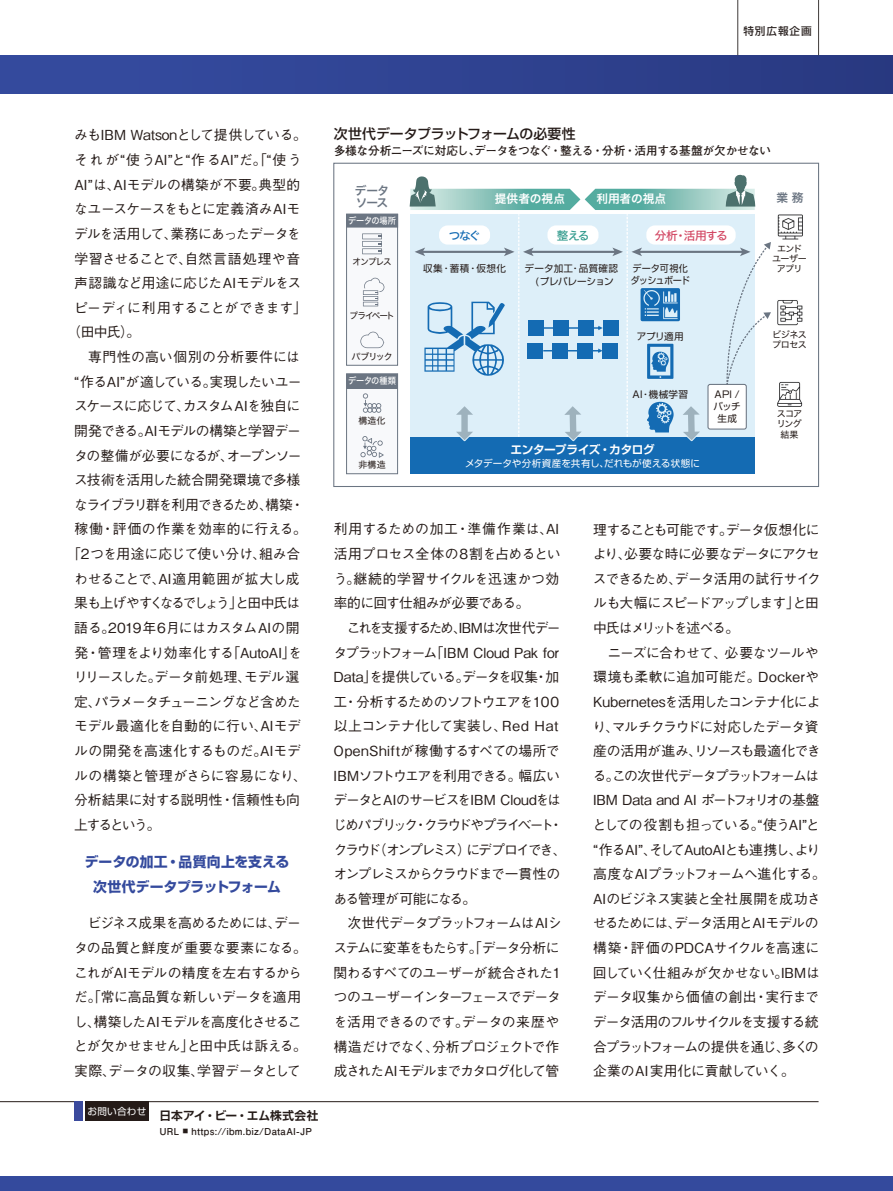
<style>
.page{position:relative;width:893px;height:1191px;background:#fff}
.page>*{position:absolute;margin:0;border:0;box-sizing:border-box;transform-origin:0 0}
.t1{font:500 13.8px/24.6px "Gothic BBB Pr 6 N";letter-spacing:-.05em;color:#251b18}
.t2{font:500 13.8px/24.6px "Gothic BBB Pr 6 N";letter-spacing:-.08em;color:#251b18}
.t3{font:500 13.8px/24.6px "Gothic BBB Pr 6 N";letter-spacing:-.07em;color:#251b18}
.t4{font:500 13.8px "Gothic BBB Pr 6 N";letter-spacing:.005em;color:#251b18}
.t5{font:500 13.8px "Gothic BBB Pr 6 N";letter-spacing:-.01em;color:#251b18}
.t6{font:500 13.8px "Gothic BBB Pr 6 N";letter-spacing:.02em;color:#251b18}
.t7{font:500 13.8px "Gothic BBB Pr 6 N";letter-spacing:-.015em;color:#251b18}
.t8{font:500 13.8px "Gothic BBB Pr 6 N";letter-spacing:-.025em;color:#251b18}
.t9{font:700 13.8px/24.6px "Shin Go Pr 6 N";color:#344a9d;text-align:center}
.t10{font:500 13.8px "Gothic BBB Pr 6 N";letter-spacing:.115em;color:#251b18}
.t11{font:500 13.8px "Gothic BBB Pr 6 N";letter-spacing:-.005em;color:#251b18}
.t12{font:500 13.8px "Gothic BBB Pr 6 N";letter-spacing:-.075em;color:#251b18}
.t13{font:500 13.8px "Gothic BBB Pr 6 N";letter-spacing:-.11em;color:#251b18}
.t14{font:500 13.8px "Gothic BBB Pr 6 N";letter-spacing:-.1em;color:#251b18}
.t15{font:500 13.8px "Shin Go Pr 6 N";letter-spacing:-.02em;color:#251b18}
.t16{font:500 13.8px "Gothic BBB Pr 6 N";letter-spacing:.01em;color:#251b18}
.t17{font:500 13.8px "Gothic BBB Pr 6 N";letter-spacing:.03em;color:#251b18}
.t18{font:700 11.7px "Futo Go B101 Pr 6 N";letter-spacing:-.035em;color:#251b18}
.t19{font:700 11.7px "Shin Go Pr 6 N De";letter-spacing:.005em;color:#251b18}
.t20{font:700 11.7px "Shin Go Pr 6 N De";letter-spacing:-.035em;color:#fff}
.t21{font:11.7px "Hiragino Sans W6";color:#fff}
.t22{font:11.7px/11.7px "Hiragino Sans W6";letter-spacing:-.07em;color:#6b7582}
.t23{font:11.7px "Hiragino Sans W5";letter-spacing:-.06em;color:#d24662}
.t24{font:11.7px "Hiragino Sans W5";color:#146bb3}
.t25{font:11.7px "Hiragino Sans W5";color:#319a8c}
.t26{font:500 10.65px "Shin Go Pr 6 N";letter-spacing:.085em;color:#302826}
.t27{font:9.6px/11.7px "Shin Go Pr 6 N";letter-spacing:.015em;color:#251b18}
.t28{font:700 9.6px "Futo Go B101 Pr 6 N";letter-spacing:.025em;color:#251b18}
.t29{font:9.6px "Shin Go Pr 6 N";letter-spacing:.01em;color:#fff}
.t30{font:9.6px/11.7px "Shin Go Pr 6 N";letter-spacing:-.04em;color:#251b18;scale:.95 1}
.t31{font:9px/10.1px "Hiragino Sans W4";letter-spacing:-.08em;color:#231916;text-align:center}
.t32{font:9px "Hiragino Sans W5";letter-spacing:-.02em;color:#fff;scale:.91 1}
.t33{font:9px/10.1px "Hiragino Sans W4";letter-spacing:-.055em;color:#231916}
.t34{font:9px "Hiragino Sans W4";letter-spacing:-.08em;color:#231916;scale:.95 1}
.t35{font:9px "Hiragino Sans W4";letter-spacing:-.08em;color:#231916;scale:.94 1}
</style>
<div class="page">
<div style="left:0;top:55px;width:893px;height:39px;background:linear-gradient(to right,#364ca1,#293981)"></div>
<div style="left:0;top:1176px;width:893px;height:15px;background:#344a9d"></div>
<hr style="left:737px;top:0;width:1px;height:55px;background:#3f3b3a">
<hr style="left:818px;top:0;width:1px;height:55px;background:#3f3b3a">
<hr style="left:0;top:1101px;width:819px;height:1px;background:#251b18">
<div style="left:85px;top:1101px;width:64px;height:19px;background:#251b18"></div>
<div style="left:74px;top:1101px;width:9px;height:19px;background:#3b4a9d"></div>
<div style="left:333px;top:163px;width:486px;height:324px;border:1px solid #6b7582"></div>
<div style="left:346px;top:214px;width:52px;height:151px;background:#f8f9fb;border:1px solid #6b7582"></div>
<div style="left:346px;top:373px;width:52px;height:101px;background:#f8f9fb;border:1px solid #6b7582"></div>
<div style="left:347px;top:374px;width:51px;height:15px;background:#6b7582"></div>
<div style="left:346px;top:214px;width:52px;height:13px;background:#6b7582"></div>
<img style="left:777px;top:214px;width:26px;height:25px">
<img style="left:777px;top:300px;width:26px;height:26px">
<img style="left:777px;top:381px;width:26px;height:26px">
<svg style="left:362px;top:233px;width:20px;height:21px"></svg>
<svg style="left:360px;top:332px;width:24px;height:17px"></svg>
<svg style="left:363px;top:278px;width:21px;height:28px"></svg>
<svg style="left:363px;top:393px;width:18px;height:20px"></svg>
<svg style="left:360px;top:436px;width:24px;height:22px"></svg>
<svg style="left:410px;top:175px;width:361px;height:299px;background:#b6d4e6"></svg>
<p class="t26" style="left:743px;top:22px;width:70px">特別広報企画</p>
<p class="t5" style="left:74px;top:124px;width:234px">みもIBM Watsonとして提供している。</p>
<p class="t10" style="left:74px;top:149px;width:229px">それが“使うAI”と“作るAI”だ。「“使う</p>
<p class="t6" style="left:74px;top:173px;width:228px">AI”は、AIモデルの構築が不要。典型的</p>
<p class="t1" style="left:74px;top:196px;width:228px">なユースケースをもとに定義済みAIモ</p>
<p class="t2" style="left:74px;top:221px;width:228px">デルを活用して、業務にあったデータを</p>
<p class="t4" style="left:74px;top:247px;width:227px">学習させることで、自然言語処理や音</p>
<p class="t7" style="left:74px;top:272px;width:228px">声認識など用途に応じたAIモデルをス</p>
<p class="t7" style="left:74px;top:296px;width:234px">ピーディに利用することができます」</p>
<p class="t1" style="left:67px;top:319px;width:75px">（田中氏）。</p>
<p class="t17" style="left:74px;top:346px;width:227px">　専門性の高い個別の分析要件には</p>
<p class="t1" style="left:74px;top:368px;width:229px">“作るAI”が適している。実現したいユー</p>
<p class="t12" style="left:74px;top:395px;width:228px">スケースに応じて、カスタムAIを独自に</p>
<p class="t1" style="left:74px;top:417px;width:228px">開発できる。AIモデルの構築と学習デー</p>
<p class="t1" style="left:74px;top:442px;width:229px">タの整備が必要になるが、オープンソー</p>
<p class="t8" style="left:74px;top:469px;width:228px">ス技術を活用した統合開発環境で多様</p>
<p class="t13" style="left:74px;top:493px;width:232px">なライブラリ群を利用できるため、構築・</p>
<p class="t6" style="left:74px;top:518px;width:234px">稼働・評価の作業を効率的に行える。</p>
<p class="t5" style="left:67px;top:543px;width:235px">「2つを用途に応じて使い分け、組み合</p>
<p class="t4" style="left:74px;top:567px;width:227px">わせることで、AI適用範囲が拡大し成</p>
<p class="t14" style="left:74px;top:592px;width:227px">果も上げやすくなるでしょう」と田中氏は</p>
<p class="t11" style="left:74px;top:616px;width:227px">語る。2019年6月にはカスタムAIの開</p>
<p class="t5" style="left:74px;top:641px;width:229px">発・管理をより効率化する「AutoAI」を</p>
<p class="t1" style="left:74px;top:664px;width:227px">リリースした。データ前処理、モデル選</p>
<p class="t1" style="left:74px;top:688px;width:228px">定、パラメータチューニングなど含めた</p>
<p class="t4" style="left:74px;top:715px;width:228px">モデル最適化を自動的に行い、AIモデ</p>
<p class="t4" style="left:74px;top:739px;width:228px">ルの開発を高速化するものだ。AIモデ</p>
<p class="t16" style="left:74px;top:764px;width:234px">ルの構築と管理がさらに容易になり、</p>
<p class="t8" style="left:74px;top:789px;width:227px">分析結果に対する説明性・信頼性も向</p>
<p class="t1" style="left:74px;top:811px;width:88px">上するという。</p>
<p class="t9" style="left:85px;top:849px;width:206px">データの加工・品質向上を支える次世代データプラットフォーム</p>
<p class="t1" style="left:74px;top:910px;width:235px">　ビジネス成果を高めるためには、データの品質と鮮度が重要な要素になる。これがAIモデルの精度を左右するからだ。「常に高品質な新しいデータを適用し、構築したAIモデルを高度化させることが欠かせません」と田中氏は訴える。実際、データの収集、学習データとして</p>
<p class="t19" style="left:88px;top:1105px;width:232px"><sup>お問い合わせ</sup> 日本アイ・ビー・エム株式会社</p>
<p class="t28" style="left:159px;top:1123px;width:154px">URL <sup>■</sup> https://ibm.biz/DataAI-JP</p>
<p class="t15" style="left:334px;top:123px;width:243px">次世代データプラットフォームの必要性</p>
<p class="t18" style="left:334px;top:142px;width:439px">多様な分析ニーズに対応し、データをつなぐ・整える・分析・活用する基盤が欠かせない</p>
<p class="t22" style="left:355px;top:184px;width:36px">データソース</p>
<p class="t22" style="left:776px;top:191px;width:29px">業 務</p>
<p class="t21" style="left:495px;top:188px;width:72px">提供者の視点</p>
<p class="t21" style="left:597px;top:188px;width:71px">利用者の視点</p>
<p class="t32" style="left:348px;top:212px;width:54px">データの場所</p>
<p class="t35" style="left:353px;top:254px;width:43px">オンプレス</p>
<p class="t34" style="left:350px;top:307px;width:49px">プライベート</p>
<p class="t31" style="left:351px;top:350px;width:43px">パブリック</p>
<p class="t32" style="left:348px;top:373px;width:54px">データの種類</p>
<p class="t31" style="left:358px;top:415px;width:29px">構造化</p>
<p class="t31" style="left:358px;top:459px;width:29px">非構造</p>
<p class="t24" style="left:449px;top:225px;width:33px">つなぐ</p>
<p class="t25" style="left:557px;top:225px;width:34px">整える</p>
<p class="t23" style="left:655px;top:225px;width:74px">分析・活用する</p>
<p class="t27" style="left:423px;top:262px;width:84px">収集・蓄積・仮想化</p>
<p class="t27" style="left:535px;top:261px;width:84px;line-height:12.8px;text-indent:-11px">データ加工・品質確認(プレパレーション</p>
<p class="t30" style="left:631px;top:262px;width:64px">データ可視化ダッシュボード</p>
<p class="t27" style="left:637px;top:330px;width:48px">アプリ適用</p>
<p class="t27" style="left:633px;top:388px;width:57px">AI・機械学習</p>
<p class="t27" style="left:714px;top:388px;width:29px;text-align:center">API /バッチ生成</p>
<p class="t20" style="left:510px;top:440px;width:146px">エンタープライズ・カタログ</p>
<p class="t29" style="left:465px;top:456px;width:236px">メタデータや分析資産を共有し、だれもが使える状態に</p>
<p class="t31" style="left:772px;top:243px;width:36px">エンドユーザーアプリ</p>
<p class="t33" style="left:772px;top:329px;width:36px">ビジネスプロセス</p>
<p class="t31" style="left:777px;top:408px;width:27px">スコアリング結果</p>
<p class="t1" style="left:333px;top:516px;width:229px;text-align:justify">利用するための加工・準備作業は、AI活用プロセス全体の8割を占めるという。継続的学習サイクルを迅速かつ効率的に回す仕組みが必要である。</p>
<p class="t2" style="left:333px;top:614px;width:235px;text-indent:14px">これを支援するため、IBMは次世代データプラットフォーム「IBM Cloud Pak for<br>Data」を提供している。データを収集・加工・分析するためのソフトウエアを100以上コンテナ化して実装し、Red Hat<br>OpenShiftが稼働するすべての場所で<br>IBMソフトウエアを利用できる。幅広いデータとAIのサービスをIBM Cloudをはじめパブリック・クラウドやプライベート・クラウド（オンプレミス）にデプロイでき、オンプレミスからクラウドまで一貫性のある管理が可能になる。<br>　次世代データプラットフォームはAIシステムに変革をもたらす。「データ分析に関わるすべてのユーザーが統合された1つのユーザーインターフェースでデータを活用できるのです。データの来歴や構造だけでなく、分析プロジェクトで作成されたAIモデルまでカタログ化して管</p>
<p class="t3" style="left:593px;top:516px;width:229px">理することも可能です。データ仮想化により、必要な時に必要なデータにアクセスできるため、データ活用の試行サイクルも大幅にスピードアップします」と田中氏はメリットを述べる。</p>
<p class="t1" style="left:593px;top:639px;width:235px;text-indent:15px">ニーズに合わせて、必要なツールや環境も柔軟に追加可能だ。Dockerや<br>Kubernetesを活用したコンテナ化により、マルチクラウドに対応したデータ資産の活用が進み、リソースも最適化できる。この次世代データプラットフォームは<br>IBM Data and AI ポートフォリオの基盤としての役割も担っている。“使うAI”と“作るAI”、そしてAutoAIとも連携し、より高度なAIプラットフォームへ進化する。<br>AIのビジネス実装と全社展開を成功させるためには、データ活用とAIモデルの構築・評価のPDCAサイクルを高速に回していく仕組みが欠かせない。IBMはデータ収集から価値の創出・実行までデータ活用のフルサイクルを支援する統合プラットフォームの提供を通じ、多くの企業のAI実用化に貢献していく。</p>
</div>
